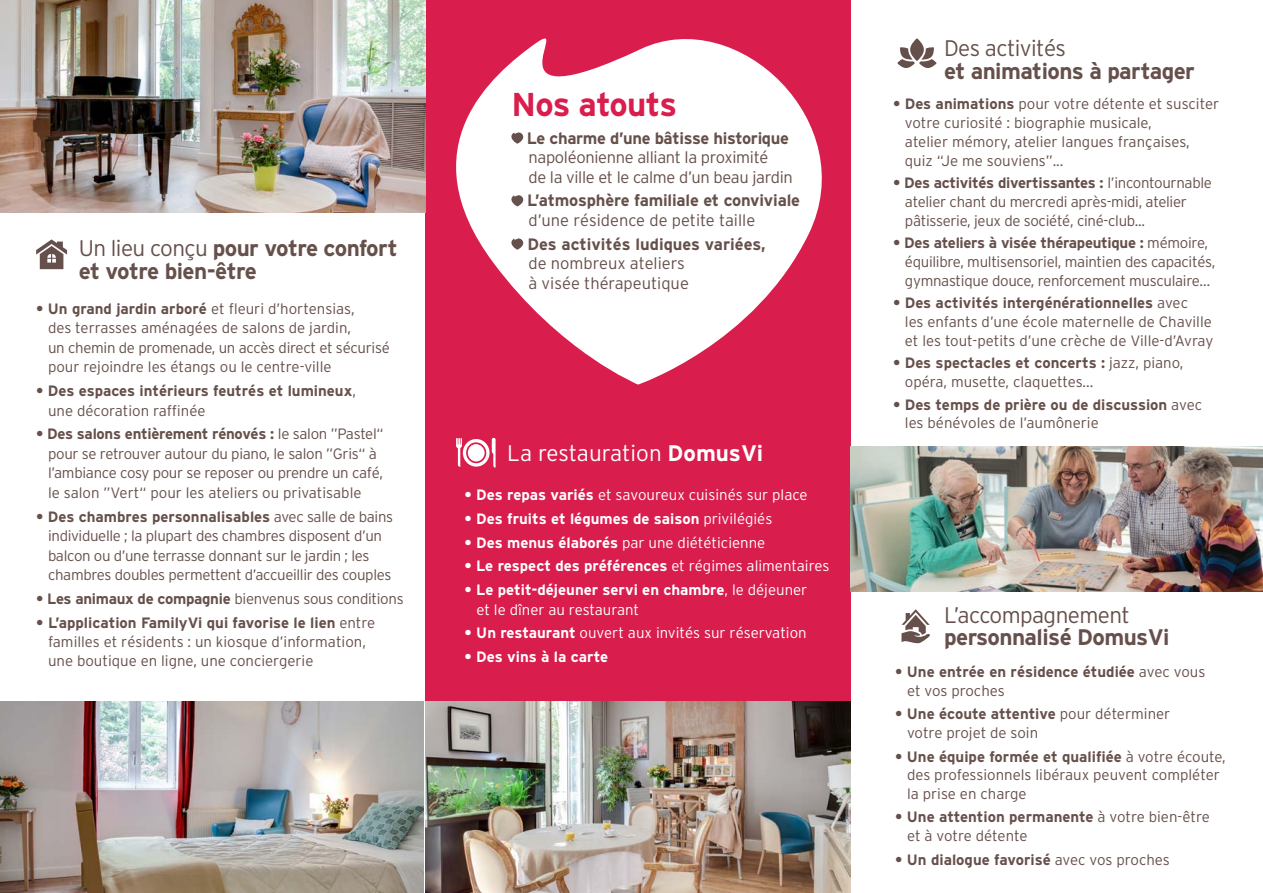
<style>
.page{position:relative;width:1263px;height:893px;background:#fff}
.page>*{position:absolute;margin:0;border:0;box-sizing:border-box;transform-origin:0 0}
.t1{font:700 33px "Interstate";letter-spacing:-.02em;color:#d91d4d}
.t2{font:700 22.5px "Interstate";letter-spacing:-.025em;color:#66504b}
.t3{font:300 22.5px "Interstate";letter-spacing:-.025em;color:#66504b}
.t4{font:300 22.5px "Interstate";color:#fff}
.t5{font:300 16.5px/19.5px "Interstate";letter-spacing:-.02em;color:#66504b}
.t6{font:300 16.5px/19.5px "Interstate";color:#66504b}
.t7{font:700 16.5px/19.5px "Interstate";letter-spacing:-.01em;color:#66504b}
.t8{font:300 15px/18.9px "Interstate";color:#66504b}
.t9{font:300 15px/19.5px "Interstate";letter-spacing:-.02em;color:#66504b}
.t10{font:700 15px/18.9px "Interstate";color:#66504b}
.t11{font:300 15px/19.5px "Interstate";color:#fff}
.t12{font:700 15px "Interstate";color:#fff}
.s1{font-weight:300}
.s2{font-weight:700}
</style>
<div class="page">
<div style="left:425px;top:0;width:425px;height:702px;background:#d91d4d"></div>
<img style="left:0;top:0;width:425px;height:213px">
<img style="left:0;top:702px;width:423px;height:191px">
<svg style="left:407px;top:3px;width:444px;height:382px;fill:#fff"></svg>
<svg style="left:510px;top:131px;width:15px;height:13px"></svg>
<svg style="left:510px;top:194px;width:15px;height:12px"></svg>
<svg style="left:510px;top:237px;width:15px;height:13px"></svg>
<svg style="left:456px;top:438px;width:40px;height:30px"></svg>
<div style="left:468px;top:444px;width:17px;height:17px;background:#fff;border-radius:50%"></div>
<svg style="left:897px;top:47px;width:40px;height:21px"></svg>
<svg style="left:910px;top:38px;width:14px;height:23px"></svg>
<svg style="left:36px;top:239px;width:31px;height:30px"></svg>
<svg style="left:901px;top:609px;width:29px;height:34px"></svg>
<img style="left:425px;top:702px;width:425px;height:191px">
<img style="left:850px;top:446px;width:413px;height:145px">
<p class="t2" style="left:79px;top:235px;width:320px"><span class="s1">Un lieu conçu</span> pour votre confort</p>
<p class="t2" style="left:79px;top:257px;width:180px">et votre bien-être</p>
<p class="t8" style="left:48px;top:299px;width:343px;line-height:19.5px;text-indent:-12px"><span class="s2">• Un grand jardin arboré</span> et fleuri d’hortensias,<br>des terrasses aménagées de salons de jardin,<br>un chemin de promenade, un accès direct et sécurisé pour rejoindre les étangs ou le centre-ville</p>
<p class="t10" style="left:48px;top:381px;width:309px;line-height:19.5px;text-indent:-12px">• Des espaces intérieurs feutrés et lumineux<span class="s1">, une décoration raffinée</span></p>
<p class="t9" style="left:48px;top:424px;width:337px;text-indent:-12px"><span class="s2">• Des salons entièrement rénovés :</span> le salon ”Pastel“ pour se retrouver autour du piano, le salon ”Gris“ à l’ambiance cosy pour se reposer ou prendre un café, le salon ”Vert“ pour les ateliers ou privatisable</p>
<p class="t9" style="left:48px;top:506px;width:347px;text-indent:-12px"><span class="s2">• Des chambres personnalisables</span> avec salle de bains individuelle ; la plupart des chambres disposent d’un balcon ou d’une terrasse donnant sur le jardin ; les chambres doubles permettent d’accueillir des couples</p>
<p class="t9" style="left:36px;top:589px;width:369px"><span class="s2">• Les animaux de compagnie</span> bienvenus sous conditions</p>
<p class="t8" style="left:48px;top:613px;width:329px;text-indent:-12px"><span class="s2">• L’application FamilyVi qui favorise le lien</span> entre familles et résidents : un kiosque d’information, une boutique en ligne, une conciergerie</p>
<p class="t1" style="left:511px;top:84px;width:167px">Nos atouts</p>
<p class="t5" style="left:527px;top:128px;width:267px"><span class="s2">Le charme d’une bâtisse historique </span>napoléonienne alliant la proximité<br>de la ville et le calme d’un beau jardin</p>
<p class="t7" style="left:527px;top:191px;width:274px">L’atmosphère familiale et conviviale <span class="s1">d’une résidence de petite taille</span></p>
<p class="t6" style="left:527px;top:234px;width:239px"><span class="s2">Des activités ludiques variées, </span>de nombreux ateliers<br>à visée thérapeutique</p>
<p class="t4" style="left:507px;top:440px;width:258px">La restauration <span class="s2">DomusVi</span></p>
<p class="t11" style="left:465px;top:485px;width:345px"><span class="s2">• Des repas variés</span> et savoureux cuisinés sur place</p>
<p class="t12" style="left:465px;top:510px;width:309px">• Des fruits et légumes de saison <span class="s1">privilégiés</span></p>
<p class="t11" style="left:465px;top:533px;width:302px"><span class="s2">• Des menus élaborés</span> par une diététicienne</p>
<p class="t12" style="left:465px;top:557px;width:366px">• Le respect des préférences <span class="s1">et régimes alimentaires</span></p>
<p class="t11" style="left:476px;top:580px;width:332px;text-indent:-12px"><span class="s2">• Le petit-déjeuner servi en chambre</span>, le déjeuner et le dîner au restaurant</p>
<p class="t11" style="left:465px;top:623px;width:344px"><span class="s2">• Un restaurant</span> ouvert aux invités sur réservation</p>
<p class="t12" style="left:465px;top:648px;width:145px">• Des vins à la carte</p>
<p class="t3" style="left:944px;top:35px;width:124px">Des activités</p>
<p class="t2" style="left:944px;top:57px;width:252px">et animations à partager</p>
<p class="t8" style="left:905px;top:94px;width:316px;text-indent:-12px"><span class="s2">• Des animations</span> pour votre détente et susciter votre curiosité : biographie musicale,<br>atelier mémory, atelier langues françaises, quiz “Je me souviens”...</p>
<p class="t9" style="left:905px;top:173px;width:309px;line-height:18.9px;text-indent:-12px"><span class="s2">• Des activités divertissantes :</span> l’incontournable atelier chant du mercredi après-midi, atelier pâtisserie, jeux de société, ciné-club...</p>
<p class="t9" style="left:905px;top:233px;width:312px;line-height:18.9px;text-indent:-12px"><span class="s2">• Des ateliers à visée thérapeutique :</span> mémoire, équilibre, multisensoriel, maintien des capacités, gymnastique douce, renforcement musculaire…</p>
<p class="t8" style="left:905px;top:293px;width:310px;text-indent:-12px"><span class="s2">• Des activités intergénérationnelles</span> avec<br>les enfants d’une école maternelle de Chaville et les tout-petits d’une crèche de Ville-d’Avray</p>
<p class="t8" style="left:905px;top:353px;width:280px;text-indent:-12px"><span class="s2">• Des spectacles et concerts :</span> jazz, piano, opéra, musette, claquettes...</p>
<p class="t10" style="left:905px;top:395px;width:299px;text-indent:-12px">• Des temps de prière ou de discussion <span class="s1">avec les bénévoles de l’aumônerie</span></p>
<p class="t3" style="left:944px;top:601px;width:187px">L’accompagnement</p>
<p class="t2" style="left:944px;top:624px;width:227px">personnalisé DomusVi</p>
<p class="t10" style="left:907px;top:662px;width:300px;text-indent:-12px">• Une entrée en résidence étudiée <span class="s1">avec vous et vos proches</span></p>
<p class="t8" style="left:907px;top:705px;width:265px;text-indent:-12px"><span class="s2">• Une écoute attentive</span> pour déterminer votre projet de soin</p>
<p class="t8" style="left:907px;top:747px;width:320px;text-indent:-12px"><span class="s2">• Une équipe formée et qualifiée</span> à votre écoute, des professionnels libéraux peuvent compléter la prise en charge</p>
<p class="t9" style="left:907px;top:808px;width:304px;line-height:18.9px;text-indent:-12px"><span class="s2">• Une attention permanente</span> à votre bien-être et à votre détente</p>
<p class="t10" style="left:895px;top:850px;width:276px">• Un dialogue favorisé <span class="s1">avec vos proches</span></p>
</div>
